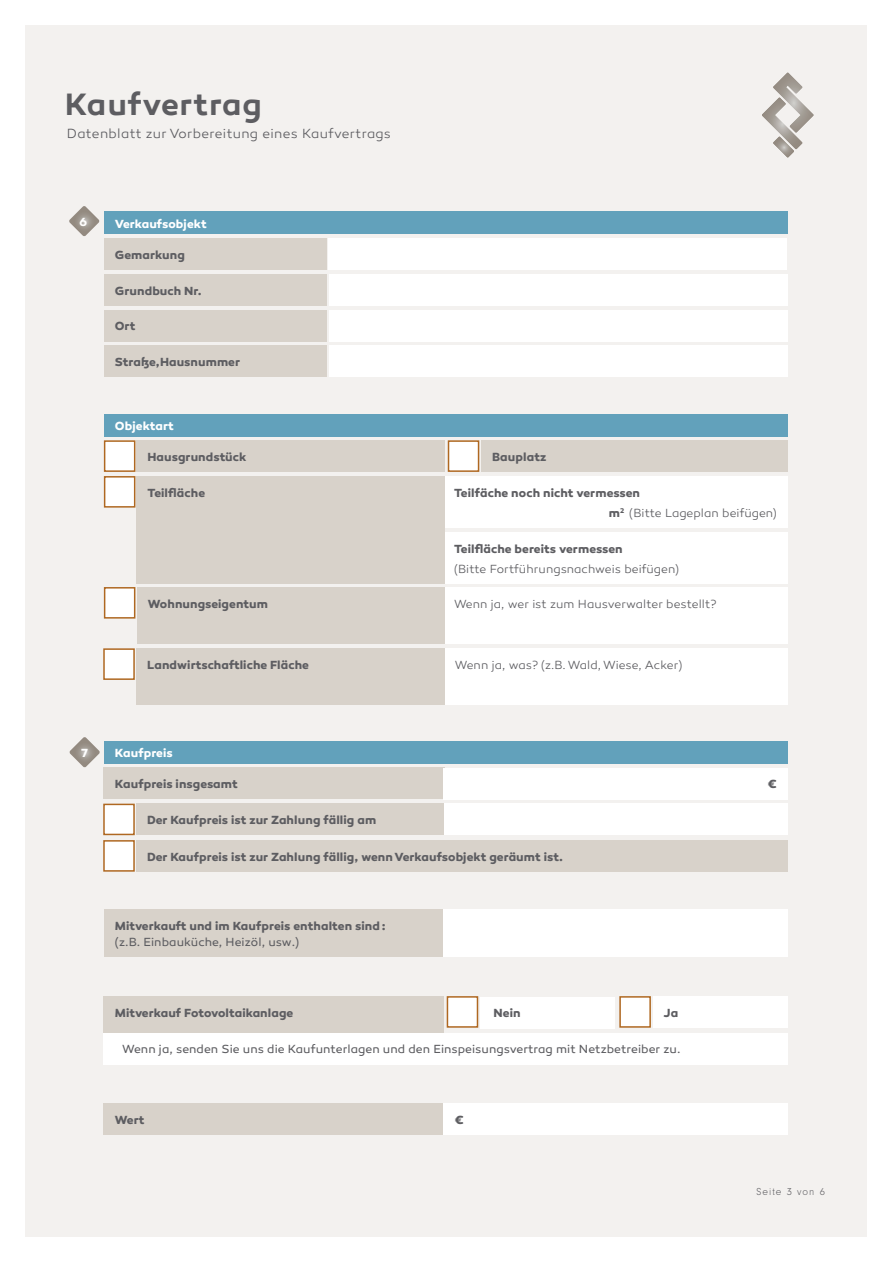
<style>
.page{position:relative;width:893px;height:1263px;background:#fff}
.page>*{position:absolute;margin:0;border:0;box-sizing:border-box;transform-origin:0 0}
.t1{font:600 31.5px "Canaro";letter-spacing:.025em;color:#5d5d61}
.t2{font:300 13.5px "Canaro";letter-spacing:.025em;color:#5d5d61}
.t3{font:700 12px/20.2px "Canaro";letter-spacing:.005em;color:#5d5d61}
.t4{font:12px "Canaro";letter-spacing:.005em;color:#5d5d61}
.t5{font:300 12px "Canaro";letter-spacing:.005em;color:#5d5d61}
.t6{font:700 12px "Canaro";letter-spacing:.005em;color:#fff}
.t7{font:300 10.5px "Neuzeit Gro";letter-spacing:.1em;color:#5d5d61}
.s1{font-weight:300}
</style>
<div class="page">
<div style="left:26px;top:26px;width:841px;height:1211px;background:#f3f1ef"></div>
<svg style="left:762px;top:73px;width:52px;height:85px"></svg>
<div style="left:443px;top:476px;width:345px;height:52px;background:#fff"></div>
<div style="left:443px;top:532px;width:345px;height:52px;background:#fff"></div>
<div style="left:103px;top:804px;width:32px;height:31px;background:#fff;border:2px solid #af6821"></div>
<div style="left:103px;top:840px;width:32px;height:32px;background:#fff;border:2px solid #af6821"></div>
<div style="left:104px;top:741px;width:684px;height:23px;background:#62a1bb"></div>
<div style="left:136px;top:840px;width:652px;height:32px;background:#d8d2ca"></div>
<div style="left:104px;top:768px;width:341px;height:31px;background:#d8d2ca"></div>
<div style="left:104px;top:1103px;width:341px;height:32px;background:#d8d2ca"></div>
<div style="left:443px;top:804px;width:345px;height:31px;background:#fff"></div>
<div style="left:443px;top:588px;width:345px;height:56px;background:#fff"></div>
<div style="left:444px;top:648px;width:344px;height:57px;background:#fff"></div>
<div style="left:136px;top:804px;width:307px;height:31px;background:#d8d2ca"></div>
<svg style="left:69px;top:737px;width:31px;height:30px"></svg>
<div style="left:104px;top:909px;width:340px;height:48px;background:#d8d2ca"></div>
<div style="left:444px;top:910px;width:344px;height:47px;background:#fff"></div>
<div style="left:444px;top:768px;width:344px;height:31px;background:#fff"></div>
<div style="left:444px;top:1103px;width:344px;height:32px;background:#fff"></div>
<div style="left:104px;top:212px;width:684px;height:22px;background:#62a1bb"></div>
<div style="left:104px;top:414px;width:684px;height:22px;background:#62a1bb"></div>
<div style="left:136px;top:440px;width:309px;height:32px;background:#d8d2ca"></div>
<div style="left:137px;top:588px;width:308px;height:56px;background:#d8d2ca"></div>
<div style="left:136px;top:648px;width:309px;height:57px;background:#d8d2ca"></div>
<div style="left:481px;top:440px;width:307px;height:32px;background:#d8d2ca"></div>
<div style="left:104px;top:238px;width:222px;height:32px;background:#d8d2ca"></div>
<div style="left:104px;top:274px;width:222px;height:32px;background:#d8d2ca"></div>
<div style="left:104px;top:310px;width:222px;height:31px;background:#d8d2ca"></div>
<div style="left:104px;top:346px;width:222px;height:31px;background:#d8d2ca"></div>
<div style="left:329px;top:274px;width:458px;height:32px;background:#fff"></div>
<div style="left:329px;top:310px;width:458px;height:31px;background:#fff"></div>
<div style="left:329px;top:346px;width:458px;height:31px;background:#fff"></div>
<div style="left:328px;top:238px;width:459px;height:32px;background:#fff"></div>
<div style="left:104px;top:440px;width:31px;height:32px;background:#fff;border:2px solid #af6821"></div>
<div style="left:103px;top:648px;width:32px;height:32px;background:#fff;border:2px solid #af6821"></div>
<div style="left:104px;top:587px;width:31px;height:32px;background:#fff;border:2px solid #af6821"></div>
<div style="left:448px;top:440px;width:31px;height:32px;background:#fff;border:2px solid #af6821"></div>
<div style="left:103px;top:1033px;width:685px;height:31px;background:#fff"></div>
<div style="left:104px;top:996px;width:340px;height:37px;background:#d8d2ca"></div>
<div style="left:480px;top:997px;width:134px;height:31px;background:#fff"></div>
<div style="left:653px;top:996px;width:135px;height:32px;background:#fff"></div>
<div style="left:447px;top:996px;width:31px;height:32px;background:#fff;border:2px solid #af6821"></div>
<div style="left:619px;top:996px;width:32px;height:32px;background:#fff;border:2px solid #af6821"></div>
<div style="left:136px;top:476px;width:309px;height:108px;background:#d8d2ca"></div>
<div style="left:104px;top:476px;width:31px;height:32px;background:#fff;border:2px solid #af6821"></div>
<svg style="left:69px;top:206px;width:30px;height:30px"></svg>
<h1 class="t1" style="left:65px;top:85px;width:198px">Kaufvertrag</h1>
<p class="t2" style="left:67px;top:126px;width:325px">Datenblatt zur Vorbereitung eines Kaufvertrags</p>
<p class="t6" style="left:79px;top:214px;width:9px">6</p>
<p class="t6" style="left:115px;top:216px;width:93px">Verkaufsobjekt</p>
<p class="t3" style="left:115px;top:245px;width:72px">Gemarkung</p>
<p class="t3" style="left:115px;top:280px;width:88px">Grundbuch Nr.</p>
<p class="t3" style="left:115px;top:316px;width:22px">Ort</p>
<p class="t3" style="left:115px;top:352px;width:127px">Straße,Hausnummer</p>
<p class="t6" style="left:115px;top:418px;width:61px">Objektart</p>
<p class="t3" style="left:147px;top:447px;width:101px">Hausgrundstück</p>
<p class="t3" style="left:147px;top:482px;width:59px">Teilfläche</p>
<p class="t3" style="left:148px;top:594px;width:122px">Wohnungseigentum</p>
<p class="t3" style="left:147px;top:655px;width:163px">Landwirtschaftliche Fläche</p>
<p class="t3" style="left:492px;top:447px;width:56px">Bauplatz</p>
<p class="t3" style="left:609px;top:482px;width:169px;text-indent:-155px">Teilfäche noch nicht vermessen<br>m<sup>2</sup> <span class="s1">(Bitte Lageplan beifügen)</span></p>
<p class="t3" style="left:454px;top:538px;width:170px">Teilfläche bereits vermessen</p>
<p class="t5" style="left:454px;top:562px;width:226px">(Bitte Fortführungsnachweis beifügen)</p>
<p class="t5" style="left:454px;top:597px;width:264px">Wenn ja, wer ist zum Hausverwalter bestellt?</p>
<p class="t5" style="left:455px;top:658px;width:229px">Wenn ja, was? (z.B. Wald, Wiese, Acker)</p>
<p class="t6" style="left:81px;top:745px;width:8px">7</p>
<p class="t6" style="left:115px;top:746px;width:59px">Kaufpreis</p>
<p class="t3" style="left:115px;top:774px;width:124px">Kaufpreis insgesamt</p>
<p class="t3" style="left:147px;top:810px;width:231px">Der Kaufpreis ist zur Zahlung fällig am</p>
<p class="t3" style="left:147px;top:846px;width:417px">Der Kaufpreis ist zur Zahlung fällig, wenn Verkaufsobjekt geräumt ist.</p>
<p class="t3" style="left:115px;top:916px;width:272px">Mitverkauft und im Kaufpreis enthalten sind :</p>
<p class="t4" style="left:115px;top:935px;width:186px">(z.B. Einbauküche, Heizöl, usw.)</p>
<p class="t3" style="left:115px;top:1003px;width:180px">Mitverkauf Fotovoltaikanlage</p>
<p class="t3" style="left:494px;top:1003px;width:29px">Nein</p>
<p class="t3" style="left:664px;top:1003px;width:16px">Ja</p>
<p class="t4" style="left:122px;top:1042px;width:560px">Wenn ja, senden Sie uns die Kaufunterlagen und den Einspeisungsvertrag mit Netzbetreiber zu.</p>
<p class="t3" style="left:115px;top:1110px;width:31px">Wert</p>
<p class="t3" style="left:455px;top:1110px;width:10px">€</p>
<p class="t3" style="left:768px;top:774px;width:10px">€</p>
<p class="t7" style="left:756px;top:1186px;width:70px">Seite 3 von 6</p>
</div>
